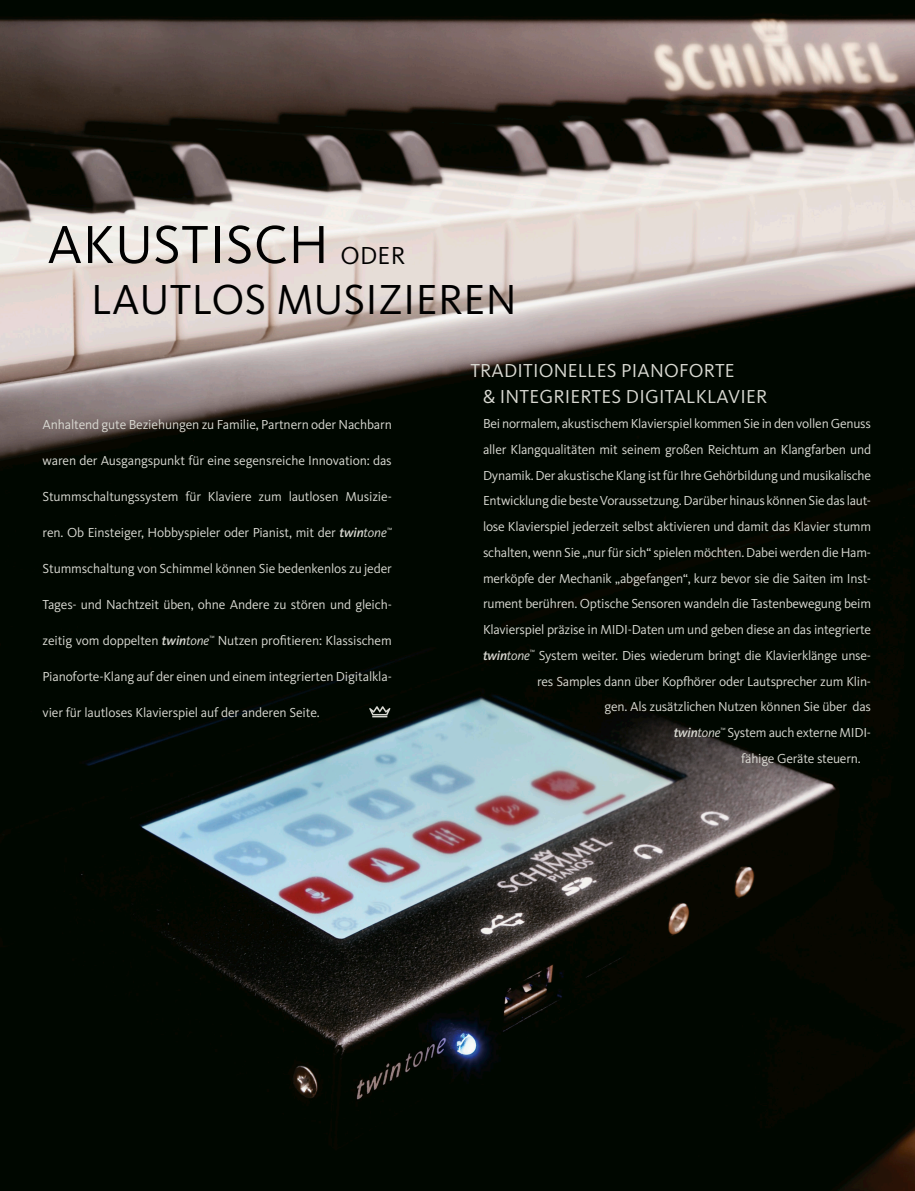
<style>
.page{position:relative;width:915px;height:1191px;background:#fff}
.page>*{position:absolute;margin:0;border:0;box-sizing:border-box;transform-origin:0 0}
.t1{font:55.5px "Kievit Pro";letter-spacing:.01em;color:#000}
.t2{font:43.5px "Kievit Pro";letter-spacing:.01em;color:#000}
.t3{font:19.5px/25.7px "Kievit Pro";letter-spacing:.01em;color:#d9d9d2}
.t4{font:13.5px "Kievit Pro";letter-spacing:-.015em;color:#d9d9d2}
.s1{font-size:25.5px}
.s2{font-weight:500;font-style:italic}
.s3{font-style:italic}
</style>
<div class="page">
<img style="left:0;top:0;width:914px;height:1191px">
<svg style="left:369px;top:706px;width:21px;height:11px"></svg>
<h1 class="t1" style="left:47px;top:211px;width:359px">Akustisch <span class="s1">oder</span></h1>
<h2 class="t2" style="left:91px;top:273px;width:418px">lautlos Musizieren</h2>
<p class="t4" style="left:43px;top:416px;width:351px">Anhaltend gute Beziehungen zu Familie, Partnern oder Nachbarn</p>
<p class="t4" style="left:43px;top:452px;width:350px">waren der Ausgangspunkt für eine segensreiche I nnovation: das</p>
<p class="t4" style="left:43px;top:488px;width:350px">Stummschaltungssystem für Klaviere zum lautlosen Musizie-</p>
<p class="t4" style="left:43px;top:524px;width:350px">ren. Ob Einsteiger, Hobbyspieler oder Pianist, mit der <span class="s2">twin</span><span class="s3">tone</span><sup>™</sup></p>
<p class="t4" style="left:43px;top:560px;width:351px">Stummschaltung von Schimmel können Sie bedenkenlos zu jeder</p>
<p class="t4" style="left:43px;top:596px;width:350px">Tages- und Nachtzeit üben, ohne Andere zu stören und gleich-</p>
<p class="t4" style="left:43px;top:632px;width:350px">zeitig vom doppelten <span class="s2">twin</span><span class="s3">tone</span><sup>™</sup> Nutzen profitieren: Klassischem</p>
<p class="t4" style="left:43px;top:668px;width:350px">Pianoforte-Klang auf der einen und einem integrierten Digitalkla-</p>
<p class="t4" style="left:43px;top:704px;width:279px">vier für lautloses Klavierspiel auf der anderen Seite.</p>
<h3 class="t3" style="left:470px;top:357px;width:182px">Tradition elles Pianofo</h3>
<h3 class="t3" style="left:483px;top:357px;width:286px;text-indent:221px">rte<br>&amp; integ riertes Dig italklavier</h3>
<p class="t4" style="left:483px;top:416px;width:389px">Bei normalem, akustischem Klavierspiel kommen Sie in den vollen Genuss</p>
<p class="t4" style="left:483px;top:441px;width:389px">aller Klangqualitäten mit seinem großen Reichtum an Klangfarben und</p>
<p class="t4" style="left:483px;top:467px;width:389px">Dynamik. Der akustische Klang ist für I hre Gehörbildung und musikalische</p>
<p class="t4" style="left:483px;top:493px;width:389px">Entwicklung die beste Voraussetzung. Darüber hinaus können Sie das laut-</p>
<p class="t4" style="left:483px;top:518px;width:389px">lose Klavierspiel jederzeit selbst aktivieren und damit das Klavier stumm</p>
<p class="t4" style="left:483px;top:544px;width:389px">schalten, wenn Sie „nur für sich“ spielen möchten. Dabei werden die Ham-</p>
<p class="t4" style="left:483px;top:570px;width:389px">merköpfe der Mechanik „abgefangen“, kurz bevor sie die Saiten im I nst-</p>
<p class="t4" style="left:483px;top:595px;width:389px">rument berühren. Optische Sensoren wandeln die Tastenbewegung beim</p>
<p class="t4" style="left:483px;top:621px;width:389px">Klavierspiel präzise in MI DI -Daten um und geben diese an das integrierte</p>
<p class="t4" style="left:483px;top:647px;width:389px"><span class="s2">twin</span><span class="s3">tone</span><sup>™</sup> System weiter. Dies wiederum bringt die Klavierklänge unse-</p>
<p class="t4" style="left:537px;top:673px;width:335px">res Samples dann über Kopfhörer oder Lautsprecher zum Klin-</p>
<p class="t4" style="left:604px;top:698px;width:268px">gen. Als zusätzlichen Nutzen können Sie über das</p>
<p class="t4" style="left:673px;top:724px;width:199px"><span class="s2">twin</span><span class="s3">tone</span><sup>™</sup> System auch externe MI DI -</p>
<p class="t4" style="left:741px;top:750px;width:121px">fähige Geräte steuern.</p>
</div>
